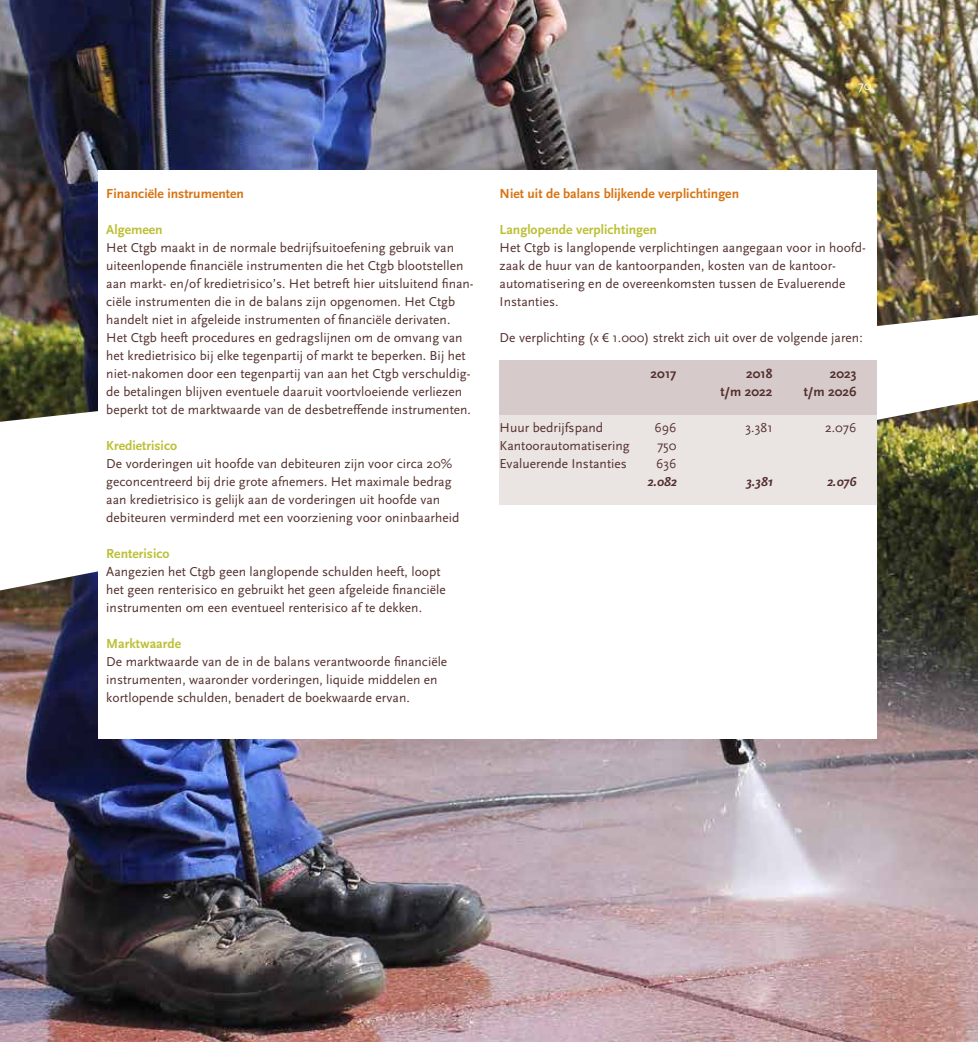
<style>
.page{position:relative;width:978px;height:1042px;background:#fff}
.page>*{position:absolute;margin:0;border:0;box-sizing:border-box;transform-origin:0 0}
.t1{font:700 13.65px "Scala Sans";color:#bcc036}
.t2{font:700 13.65px "Scala Sans";color:#d87412}
.t3{font:13.5px/18px "Scala Sans";color:#53302d}
.t4{font:700 13.5px "Scala Sans";color:#53302d}
.t5{font:italic 700 13.5px "Scala Sans";color:#53302d}
.t6{font:13.5px "Scala Sans";color:#fff}
.s1{font-family:"Myriad Pro"}
</style>
<div class="page">
<img style="left:0;top:0;width:978px;height:1042px">
<div style="left:99px;top:170px;width:778px;height:568px;background:#fff"></div>
<div style="left:500px;top:360px;width:377px;height:144px;background:#eae4e3"></div>
<div style="left:500px;top:360px;width:377px;height:54px;background:#d6cbca"></div>
<p class="t6" style="left:858px;top:78px;width:15px">70</p>
<p class="t2" style="left:106px;top:186px;width:139px">Financiële instrumenten</p>
<p class="t1" style="left:106px;top:222px;width:58px">Algemeen</p>
<p class="t3" style="left:106px;top:239px;width:369px">Het Ctgb maakt in de normale bedrijfsuitoefening gebruik van uiteenlopende financiële instrumenten die het Ctgb blootstellen aan markt- en/of kredietrisico’s. Het betreft hier uitsluitend finan&shy;ciële instrumenten die in de balans zijn opgenomen. Het Ctgb handelt niet in afgeleide instrumenten of financiële derivaten.<br>Het Ctgb heeft procedures en gedragslijnen om de omvang van het kredietrisico bij elke tegenpartij of markt te beperken. Bij het niet-nakomen door een tegenpartij van aan het Ctgb verschuldig&shy;de betalingen blijven eventuele daaruit voortvloeiende verliezen beperkt tot de marktwaarde van de desbetreffende instrumenten.</p>
<p class="t1" style="left:106px;top:438px;width:72px">Kredietrisico</p>
<p class="t3" style="left:106px;top:455px;width:355px">De vorderingen uit hoofde van debiteuren zijn voor circa 20% geconcentreerd bij drie grote afnemers. Het maximale bedrag aan kredietrisico is gelijk aan de vorderingen uit hoofde van debiteuren verminderd met een voorziening voor oninbaarheid</p>
<p class="t1" style="left:106px;top:546px;width:65px">Renterisico</p>
<p class="t3" style="left:106px;top:563px;width:341px">Aangezien het Ctgb geen langlopende schulden heeft, loopt het geen renterisico en gebruikt het geen afgeleide financiële instrumenten om een eventueel renterisico af te dekken.</p>
<p class="t1" style="left:106px;top:636px;width:76px">Marktwaarde</p>
<p class="t3" style="left:106px;top:653px;width:342px">De marktwaarde van de in de balans verantwoorde financiële instrumenten, waaronder vorderingen, liquide middelen en kortlopende schulden, benadert de boekwaarde ervan.</p>
<p class="t2" style="left:500px;top:186px;width:241px">Niet uit de balans blijkende verplichtingen</p>
<p class="t1" style="left:500px;top:222px;width:159px">Langlopende verplichtingen</p>
<p class="t3" style="left:500px;top:239px;width:368px">Het Ctgb is langlopende verplichtingen aangegaan voor in hoofd&shy;zaak de huur van de kantoorpanden, kosten van de kantoor&shy;automatisering en de overeenkomsten tussen de Evaluerende Instanties.</p>
<p class="t3" style="left:500px;top:329px;width:365px">De verplichting (x <span class="s1">€</span> 1.000) strekt zich uit over de volgende jaren:</p>
<p class="t4" style="left:651px;top:366px;width:27px">2017</p>
<p class="t4" style="left:746px;top:366px;width:28px">2018</p>
<p class="t4" style="left:830px;top:366px;width:28px">2023</p>
<p class="t4" style="left:720px;top:384px;width:54px">t/m 2022</p>
<p class="t4" style="left:804px;top:384px;width:54px">t/m 2026</p>
<p class="t3" style="left:500px;top:419px;width:105px">Huur bedrijfspand</p>
<p class="t3" style="left:654px;top:419px;width:24px">696</p>
<p class="t3" style="left:745px;top:419px;width:29px">3.381</p>
<p class="t3" style="left:825px;top:419px;width:33px">2.076</p>
<p class="t3" style="left:500px;top:437px;width:132px">Kantoorautomatisering</p>
<p class="t3" style="left:657px;top:437px;width:21px">750</p>
<p class="t3" style="left:500px;top:455px;width:129px">Evaluerende Instanties</p>
<p class="t3" style="left:656px;top:455px;width:22px">636</p>
<p class="t5" style="left:648px;top:474px;width:31px">2.082</p>
<p class="t5" style="left:746px;top:474px;width:28px">3.381</p>
<p class="t5" style="left:827px;top:474px;width:31px">2.076</p>
</div>
